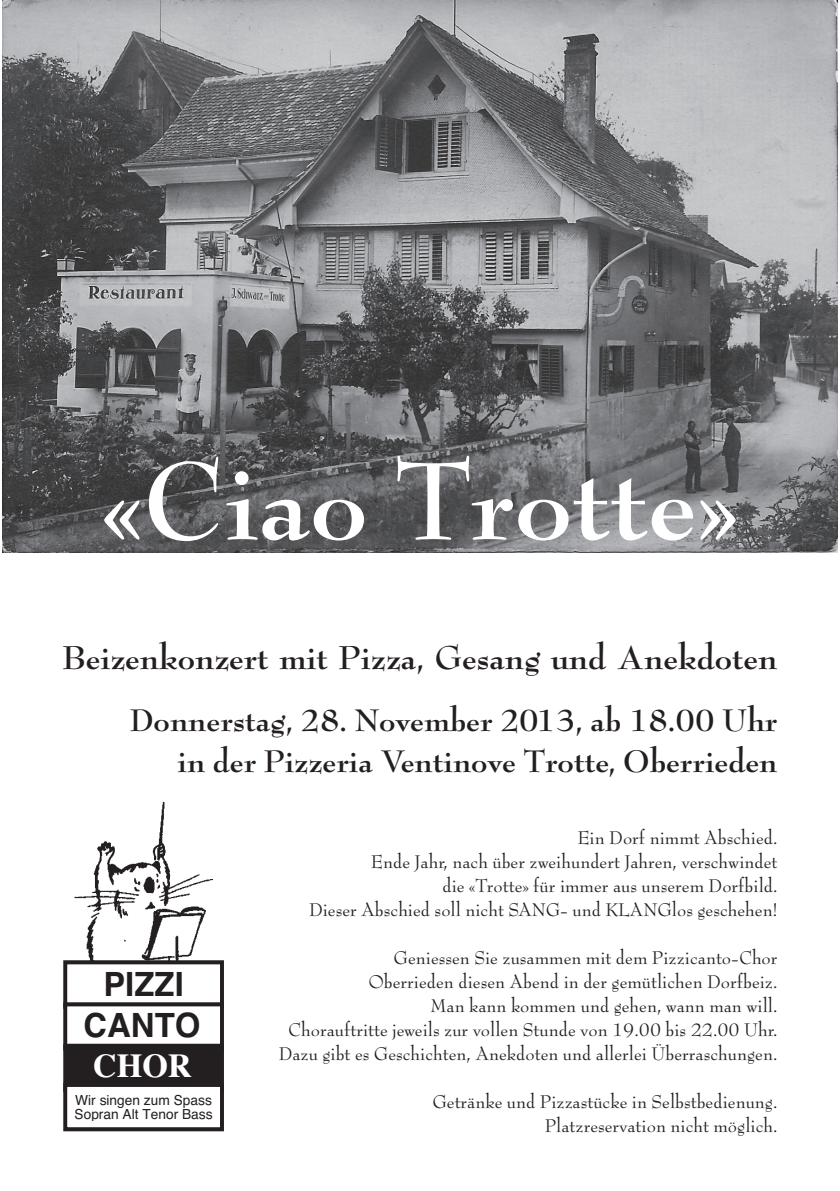
<style>
.page{position:relative;width:840px;height:1191px;background:#fff}
.page>*{position:absolute;margin:0;border:0;box-sizing:border-box;transform-origin:0 0}
.t1{font:700 120px "Bernhard Modern Std";color:#fff}
.t2{font:700 36px "Bernhard Modern Std";color:#231f20}
.t3{font:700 34px/40.8px "Bernhard Modern Std";color:#231f20;text-align:right}
.t4{font:700 33.4px "Helvetica";color:#231f20}
.t5{font:700 33.4px "Times";color:#fff}
.t6{font:20px/24px "Bernhard Modern Std";color:#231f20;text-align:right}
.t7{font:14px/14px "Helvetica";color:#231f20}
</style>
<div class="page">
<img style="left:3px;top:0;width:834px;height:552px">
<img style="left:75px;top:803px;width:137px;height:157px">
<div style="left:63px;top:960px;width:161px;height:48px;border:4px solid #231f20"></div>
<div style="left:65px;top:1004px;width:157px;height:44px;background:#fff"></div>
<div style="left:63px;top:1002px;width:161px;height:48px;border:4px solid #231f20"></div>
<div style="left:65px;top:1045px;width:157px;height:45px;background:#231f20"></div>
<div style="left:63px;top:1043px;width:161px;height:49px;border:4px solid #231f20"></div>
<div style="left:65px;top:1085px;width:157px;height:44px;background:#fff"></div>
<div style="left:63px;top:1082px;width:161px;height:49px;border:4px solid #231f20"></div>
<h1 class="t1" style="left:101px;top:439px;width:639px">«Ciao Trotte»</h1>
<h2 class="t2" style="left:62px;top:638px;width:716px">Beizenkonzert mit Pizza, Gesang und Anekdoten</h2>
<h3 class="t3" style="left:130px;top:700px;width:649px">Donnerstag, 28. November 2013, ab 18.00 Uhr in der Pizzeria Ventinove Trotte, Oberrieden</h3>
<h3 class="t4" style="left:103px;top:957px;width:82px">PIZZI</h3>
<h3 class="t4" style="left:83px;top:998px;width:119px">CANTO</h3>
<h3 class="t5" style="left:93px;top:1033px;width:100px">CHOR</h3>
<p class="t7" style="left:74px;top:1093px;width:139px">Wir singen zum Spass<br>Sopran Alt Tenor Bass</p>
<p class="t6" style="left:309px;top:826px;width:470px">Ein Dorf nimmt Abschied.<br>Ende Jahr, nach über zweihundert Jahren, verschwindet<br>die «Trotte» für immer aus unserem Dorfbild.<br>Dieser Abschied soll nicht SANG- und KLANGlos geschehen!</p>
<p class="t6" style="left:278px;top:946px;width:500px">Geniessen Sie zusammen mit dem Pizzicanto-Chor<br>Oberrieden diesen Abend in der gemütlichen Dorfbeiz.<br>Man kann kommen und gehen, wann man will.<br>Chorauftritte jeweils zur vollen Stunde von 19.00 bis 22.00 Uhr.<br>Dazu gibt es Geschichten, Anekdoten und allerlei Überraschungen.</p>
<p class="t6" style="left:432px;top:1090px;width:346px">Getränke und Pizzastücke in Selbstbedienung.<br>Platzreservation nicht möglich.</p>
</div>
